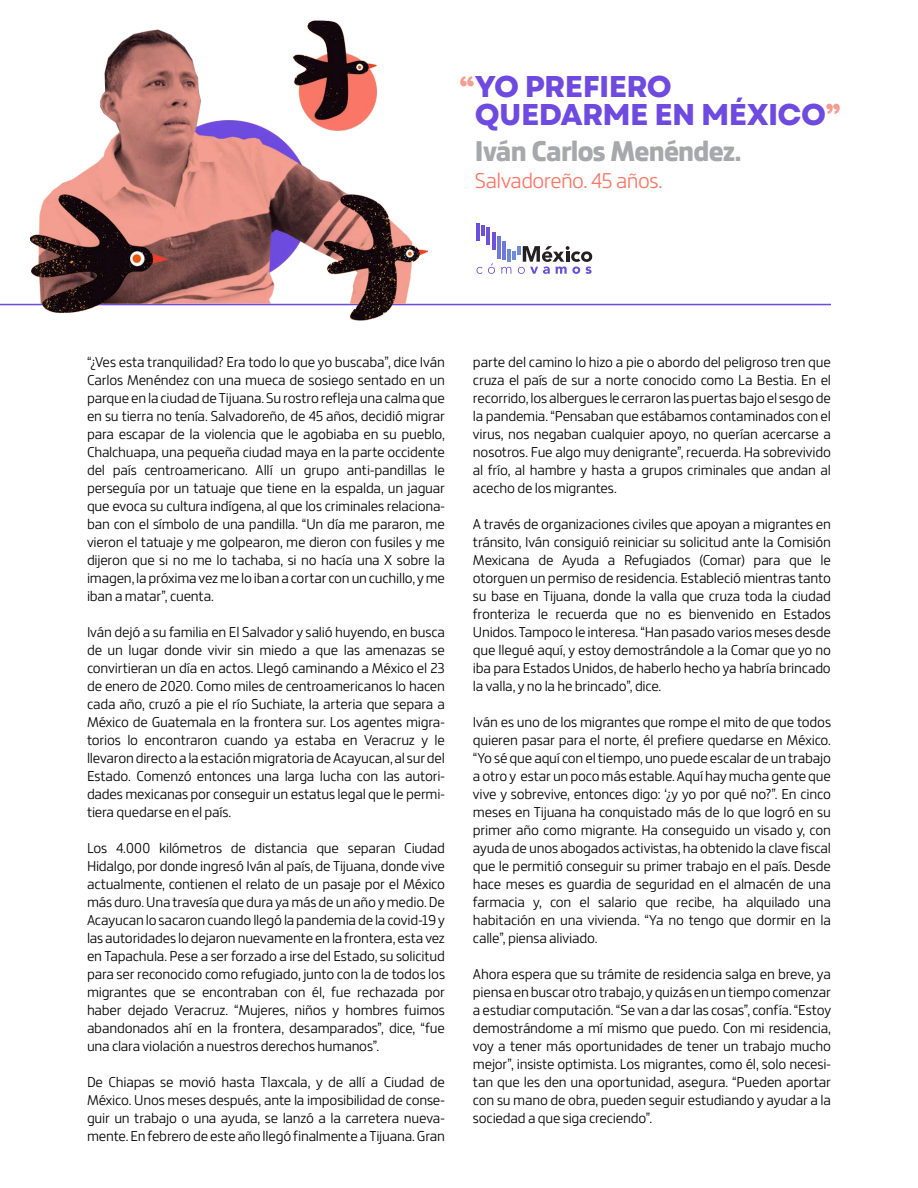
<style>
.page{position:relative;width:918px;height:1188px;background:#fff}
.page>*{position:absolute;margin:0;border:0;box-sizing:border-box;transform-origin:0 0}
.t1{font:700 30px/27.6px "Garet";letter-spacing:-.02em;color:#6e4ae0}
.t2{font:800 30px "Bronkoh";letter-spacing:-.025em;color:#a6a8ab}
.t3{font:300 22.5px "Bronkoh";letter-spacing:-.025em;color:#f87767}
.t4{font:300 15px/18px "Bronkoh";letter-spacing:-.015em;color:#000;text-align:justify}
</style>
<div class="page">
<hr style="left:0;top:304px;width:831px;height:1px;background:#6e4ae0">
<img style="left:30px;top:20px;width:398px;height:301px">
<svg style="left:482px;top:225px;width:3px;height:11px"></svg>
<hr style="left:492px;top:232px;width:3px;height:18px;background:#7052d9">
<hr style="left:502px;top:241px;width:4px;height:19px;background:#7078d9">
<hr style="left:487px;top:227px;width:3px;height:17px;background:#7052d9">
<hr style="left:497px;top:236px;width:3px;height:22px;background:#7078d9">
<hr style="left:476px;top:224px;width:4px;height:17px;background:#694fd9">
<svg style="left:477px;top:263px;width:18px;height:11px"></svg>
<svg style="left:501px;top:246px;width:91px;height:28px"></svg>
<svg style="left:460px;top:76px;width:14px;height:10px"></svg>
<svg style="left:826px;top:104px;width:14px;height:10px"></svg>
<h1 class="t1" style="left:475px;top:74px;width:352px">YO PREFIERO<br>QUEDARME EN MÉXICO</h1>
<h1 class="t2" style="left:475px;top:134px;width:268px">Iván Carlos Menéndez.</h1>
<h2 class="t3" style="left:475px;top:169px;width:189px">Salvadoreño. 45 años.</h2>
<p class="t4" style="left:87px;top:353px;width:360px">“¿Ves esta tranquilidad? Era todo lo que yo buscaba”, dice Iván Carlos Menéndez con una mueca de sosiego sentado en un parque en la ciudad de Tijuana. Su rostro refleja una calma que en su tierra no tenía. Salvadoreño, de 45 años, decidió migrar para escapar de la violencia que le agobiaba en su pueblo, Chalchuapa, una pequeña ciudad maya en la parte occidente del país centroamericano. Allí un grupo anti-pandillas le perseguía por un tatuaje que tiene en la espalda, un jaguar que evoca su cultura indígena, al que los criminales relaciona&shy;ban con el símbolo de una pandilla. “Un día me pararon, me vieron el tatuaje y me golpearon, me dieron con fusiles y me dijeron que si no me lo tachaba, si no hacía una X sobre la imagen, la próxima vez me lo iban a cortar con un cuchillo, y me iban a matar”, cuenta.</p>
<p class="t4" style="left:87px;top:623px;width:360px">Iván dejó a su familia en El Salvador y salió huyendo, en busca de un lugar donde vivir sin miedo a que las amenazas se convirtieran un día en actos. Llegó caminando a México el 23 de enero de 2020. Como miles de centroamericanos lo hacen cada año, cruzó a pie el río Suchiate, la arteria que separa a México de Guatemala en la frontera sur. Los agentes migra&shy;torios lo encontraron cuando ya estaba en Veracruz y le llevaron directo a la estación migratoria de Acayucan, al sur del Estado. Comenzó entonces una larga lucha con las autori&shy;dades mexicanas por conseguir un estatus legal que le permi&shy;tiera quedarse en el país.</p>
<p class="t4" style="left:87px;top:839px;width:360px">Los 4.000 kilómetros de distancia que separan Ciudad Hidalgo, por donde ingresó Iván al país, de Tijuana, donde vive actualmente, contienen el relato de un pasaje por el México más duro. Una travesía que dura ya más de un año y medio. De Acayucan lo sacaron cuando llegó la pandemia de la covid-19 y las autoridades lo dejaron nuevamente en la frontera, esta vez en Tapachula. Pese a ser forzado a irse del Estado, su solicitud para ser reconocido como refugiado, junto con la de todos los migrantes que se encontraban con él, fue rechazada por haber dejado Veracruz. “Mujeres, niños y hombres fuimos abandonados ahí en la frontera, desamparados”, dice, “fue una clara violación a nuestros derechos humanos”.</p>
<p class="t4" style="left:87px;top:1073px;width:360px">De Chiapas se movió hasta Tlaxcala, y de allí a Ciudad de México. Unos meses después, ante la imposibilidad de conse&shy;guir un trabajo o una ayuda, se lanzó a la carretera nueva&shy;mente. En febrero de este año llegó finalmente a Tijuana. Gran</p>
<p class="t4" style="left:473px;top:353px;width:360px">parte del camino lo hizo a pie o abordo del peligroso tren que cruza el país de sur a norte conocido como La Bestia. En el recorrido, los albergues le cerraron las puertas bajo el sesgo de la pandemia. “Pensaban que estábamos contaminados con el virus, nos negaban cualquier apoyo, no querían acercarse a nosotros. Fue algo muy denigrante”, recuerda. Ha sobrevivido al frío, al hambre y hasta a grupos criminales que andan al acecho de los migrantes.</p>
<p class="t4" style="left:473px;top:515px;width:360px">A través de organizaciones civiles que apoyan a migrantes en tránsito, Iván consiguió reiniciar su solicitud ante la Comisión Mexicana de Ayuda a Refugiados (Comar) para que le otorguen un permiso de residencia. Estableció mientras tanto su base en Tijuana, donde la valla que cruza toda la ciudad fronteriza le recuerda que no es bienvenido en Estados Unidos. Tampoco le interesa. “Han pasado varios meses desde que llegué aquí, y estoy demostrándole a la Comar que yo no iba para Estados Unidos, de haberlo hecho ya habría brincado la valla, y no la he brincado”, dice.</p>
<p class="t4" style="left:473px;top:713px;width:360px">Iván es uno de los migrantes que rompe el mito de que todos quieren pasar para el norte, él prefiere quedarse en México. “Yo sé que aquí con el tiempo, uno puede escalar de un trabajo a otro y estar un poco más estable. Aquí hay mucha gente que vive y sobrevive, entonces digo: ‘¿y yo por qué no?”. En cinco meses en Tijuana ha conquistado más de lo que logró en su primer año como migrante. Ha conseguido un visado y, con ayuda de unos abogados activistas, ha obtenido la clave fiscal que le permitió conseguir su primer trabajo en el país. Desde hace meses es guardia de seguridad en el almacén de una farmacia y, con el salario que recibe, ha alquilado una habitación en una vivienda. “Ya no tengo que dormir en la calle”, piensa aliviado.</p>
<p class="t4" style="left:473px;top:965px;width:360px">Ahora espera que su trámite de residencia salga en breve, ya piensa en buscar otro trabajo, y quizás en un tiempo comenzar a estudiar computación. “Se van a dar las cosas”, confía. “Estoy demostrándome a mí mismo que puedo. Con mi residencia, voy a tener más oportunidades de tener un trabajo mucho mejor”, insiste optimista. Los migrantes, como él, solo necesi&shy;tan que les den una oportunidad, asegura. “Pueden aportar con su mano de obra, pueden seguir estudiando y ayudar a la sociedad a que siga creciendo”.</p>
</div>
